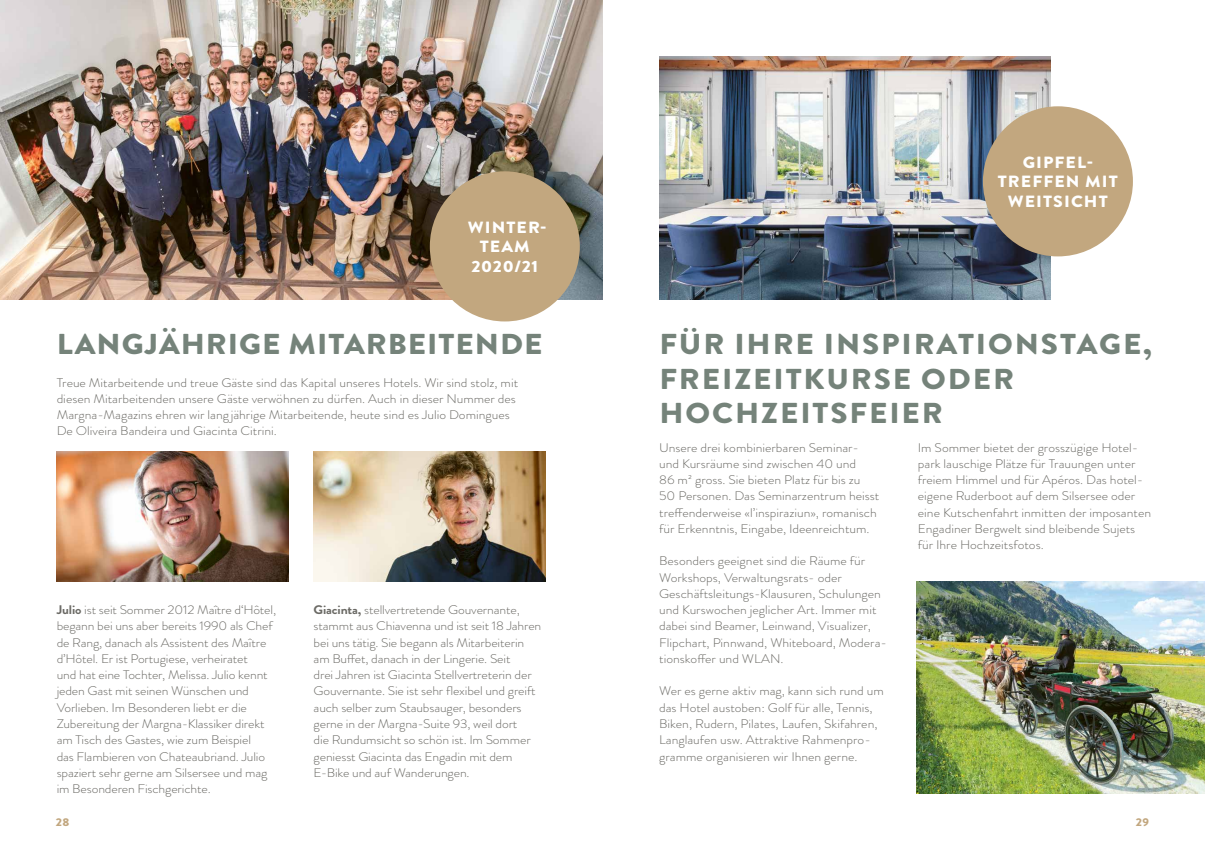
<style>
.page{position:relative;width:1205px;height:851px;background:#fff}
.page>*{position:absolute;margin:0;border:0;box-sizing:border-box;transform-origin:0 0}
.t1{font:900 28.75px/34.5px "Brandon Grotesque";letter-spacing:.06em;color:#75837a;scale:1.09 1}
.t2{font:900 28.75px "Brandon Grotesque";letter-spacing:.03em;color:#75837a;scale:1.09 1}
.t3{font:900 16.25px/19.5px "Brandon Grotesque";letter-spacing:.06em;color:#fff;text-align:center;scale:1.09 1}
.t4{font:300 12.5px/16.2px "Brandon Grotesque";color:#6b6a65;scale:1.09 1}
.t5{font:900 11.25px "Brandon Grotesque";color:#c2a77f;scale:1.09 1}
.s1{font-weight:700}
</style>
<div class="page">
<img style="left:0;top:0;width:602px;height:299px">
<img style="left:659px;top:57px;width:391px;height:242px">
<div style="left:983px;top:106px;width:150px;height:150px;background:#c2a77f;border-radius:50%"></div>
<div style="left:430px;top:171px;width:150px;height:150px;background:#c2a77f;border-radius:50%"></div>
<img style="left:314px;top:451px;width:232px;height:130px">
<img style="left:57px;top:451px;width:232px;height:130px">
<img style="left:916px;top:581px;width:289px;height:212px">
<h2 class="t3" style="left:468px;top:217px;width:74px">WINTER-<br>TEAM<br>2020/21</h2>
<h1 class="t2" style="left:57px;top:323px;width:447px">LANGJÄHRIGE MITARBEITENDE</h1>
<p class="t4" style="left:57px;top:374px;width:425px">Treue Mitarbeitende und treue Gäste sind das Kapital unseres Hotels. Wir sind stolz, mit diesen Mitarbeitenden unsere Gäste verwöhnen zu dürfen. Auch in dieser Nummer des Margna-Magazins ehren wir lang jährige Mitarbeitende, heute sind es Julio Domingues De Oliveira Bandeira und Giacinta Citrini.</p>
<p class="t4" style="left:57px;top:601px;width:203px"><span class="s1">Julio</span> ist seit Sommer 2012 Maître d‘Hôtel, begann bei uns aber bereits 1990 als Chef de Rang, danach als Assistent des Maître d’Hôtel. Er ist Portugiese, verheiratet<br>und hat eine Tochter, Melissa. Julio kennt jeden Gast mit seinen Wünschen und Vorlieben. Im Besonderen liebt er die Zubereitung der Margna-Klassiker direkt am Tisch des Gastes, wie zum Beispiel<br>das Flambieren von Chateaubriand. Julio spaziert sehr gerne am Silsersee und mag im Besonderen Fischgerichte.</p>
<p class="t4" style="left:314px;top:601px;width:210px"><span class="s1">Giacinta,</span> stellvertretende Gouvernante, stammt aus Chiavenna und ist seit 18 Jahren bei uns tätig. Sie begann als Mitarbeiterin am Buffet, danach in der Lingerie. Seit<br>drei Jahren ist Giacinta Stellvertreterin der Gouvernante. Sie ist sehr flexibel und greift auch selber zum Staubsauger, besonders gerne in der Margna-Suite 93, weil dort<br>die Rundumsicht so schön ist. Im Sommer geniesst Giacinta das Engadin mit dem E-Bike und auf Wanderungen.</p>
<p class="t5" style="left:56px;top:813px;width:14px">28</p>
<h2 class="t3" style="left:998px;top:152px;width:112px">GIPFEL-<br>TREFFEN MIT<br>WEITSICHT</h2>
<h1 class="t1" style="left:659px;top:327px;width:453px">FÜR IHRE INSPIRATIONSTAGE,<br>FREIZEITKURSE ODER<br>HOCHZEITSFEIER</h1>
<p class="t4" style="left:659px;top:439px;width:203px">Unsere drei kombinierbaren Seminar&shy;und Kursräume sind zwischen 40 und<br>86 m2 gross. Sie bieten Platz für bis zu 50 Personen. Das Seminarzentrum heisst treffenderweise «l’inspiraziun», romanisch für Erkenntnis, Eingabe, Ideenreichtum.</p>
<p class="t4" style="left:659px;top:553px;width:210px">Besonders geeignet sind die Räume für Workshops, Verwaltungsrats- oder Geschäftsleitungs-Klausuren, Schulungen und Kurswochen jeglicher Art. Immer mit dabei sind Beamer, Leinwand, Visualizer, Flipchart, Pinnwand, Whiteboard, Modera&shy;tionskoffer und WLAN.</p>
<p class="t4" style="left:659px;top:683px;width:208px">Wer es gerne aktiv mag, kann sich rund um das Hotel austoben: Golf für alle, Tennis, Biken, Rudern, Pilates, Laufen, Skifahren, Langlaufen usw. Attraktive Rahmenpro&shy;gramme organisieren wir Ihnen gerne.</p>
<p class="t4" style="left:918px;top:439px;width:215px">Im Sommer bietet der grosszügige Hotel&shy;park lauschige Plätze für Trauungen unter freiem Himmel und für Apéros. Das hotel&shy;eigene Ruderboot auf dem Silsersee oder eine Kutschenfahrt inmitten der imposanten Engadiner Bergwelt sind bleibende Sujets für Ihre Hochzeitsfotos.</p>
<p class="t5" style="left:1136px;top:813px;width:14px">29</p>
</div>
